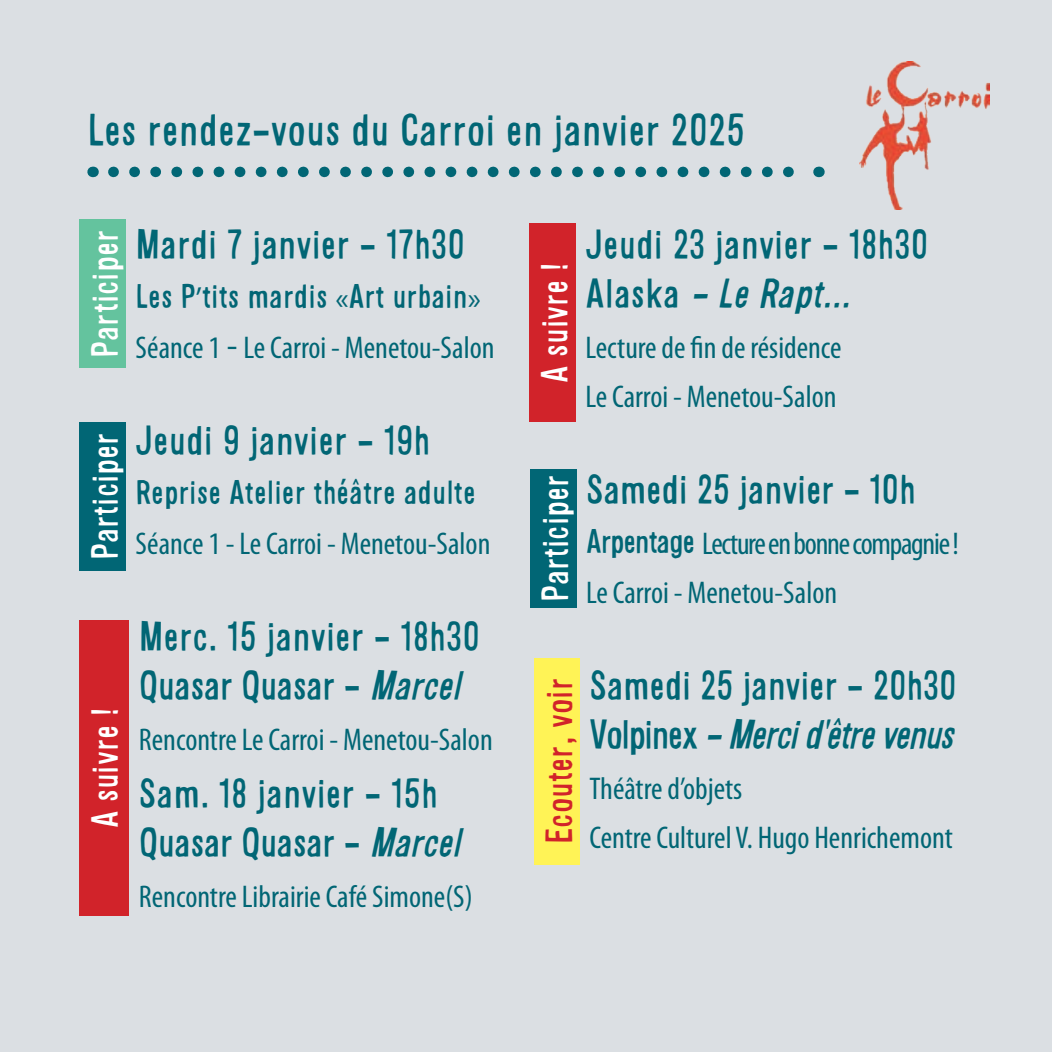
<style>
.page{position:relative;width:1052px;height:1052px;background:#dbdfe3}
.page>*{position:absolute;margin:0;border:0;box-sizing:border-box;transform-origin:0 0}
.t1{font:42px "Alsina Ultrajada";color:#016675}
.t2{font:38.5px/49px "Alsina Ultrajada";color:#016675}
.t3{font:35px "Alsina Ultrajada";color:#fff}
.t4{font:35px "Alsina Ultrajada";color:#d1232a}
.t5{font:condensed 31.5px/49px "Myriad Pro";color:#016675}
.t6{font:condensed 31.5px/49px "Myriad Pro";letter-spacing:-.04em;color:#016675}
.t7{font:31.5px "Alsina Ultrajada";color:#016675}
.s1{font-family:"Myriad Pro"}
.s2{font-size:38.5px}
.s3{font-style:italic}
.s4{font-family:"Alsina Ultrajada";font-stretch:normal}
</style>
<div class="page">
<div style="left:534px;top:658px;width:45px;height:206px;background:#fff356"></div>
<svg style="left:113px;top:167px;width:681px;height:10px"></svg>
<div style="left:79px;top:219px;width:47px;height:149px;background:#64c39e"></div>
<div style="left:79px;top:620px;width:50px;height:296px;background:#d1232a"></div>
<div style="left:79px;top:422px;width:47px;height:148px;background:#016675"></div>
<div style="left:530px;top:469px;width:46px;height:139px;background:#016675"></div>
<div style="left:529px;top:223px;width:46px;height:199px;background:#d1232a"></div>
<img style="left:859px;top:61px;width:131px;height:148px">
<h1 class="t1" style="left:87px;top:99px;width:659px">Les rendez-vous du Carroi en janvier 2025</h1>
<p class="t3" style="left:79px;top:357px;width:129px;rotate:-90deg">Participer</p>
<p class="t2" style="left:136px;top:219px;width:331px">Mardi 7 janvier - 17h30</p>
<p class="t7" style="left:136px;top:273px;width:347px">Les P<span class="s1">’</span>tits mardis <span class="s1">«</span>Art urbain<span class="s1">»</span></p>
<p class="t5" style="left:136px;top:323px;width:360px">Séance 1 <span class="s2">-</span> Le Carroi - Menetou-Salon</p>
<p class="t3" style="left:79px;top:560px;width:129px;rotate:-90deg">Participer</p>
<p class="t2" style="left:136px;top:415px;width:296px">Jeudi 9 janvier - 19h</p>
<p class="t7" style="left:136px;top:469px;width:342px">Reprise Atelier théâtre adulte</p>
<p class="t5" style="left:136px;top:519px;width:356px">Séance 1 - Le Carroi - Menetou-Salon</p>
<p class="t3" style="left:79px;top:828px;width:122px;rotate:-90deg">A suivre !</p>
<p class="t2" style="left:139px;top:611px;width:343px">Merc. 15 janvier - 18h30<br>Quasar Quasar - <span class="s3">Marcel</span></p>
<p class="t5" style="left:139px;top:715px;width:355px">Rencontre Le Carroi - Menetou-Salon</p>
<p class="t2" style="left:139px;top:768px;width:334px">Sam. 18 janvier - 15h<br>Quasar Quasar - <span class="s3">Marcel</span></p>
<p class="t5" style="left:139px;top:871px;width:335px">Rencontre Librairie Café Simone(S)</p>
<p class="t3" style="left:529px;top:383px;width:122px;rotate:-90deg">A suivre !</p>
<p class="t2" style="left:585px;top:219px;width:345px">Jeudi 23 janvier - 18h30<br>Ala s ka <span class="s3">-LeRapt...</span></p>
<p class="t5" style="left:585px;top:323px;width:258px">Lecture de fin de résidence<br>Le Carroi - Menetou-Salon</p>
<p class="t3" style="left:530px;top:602px;width:129px;rotate:-90deg">Participer</p>
<p class="t2" style="left:586px;top:464px;width:331px">Samedi 25 janvier - 10h</p>
<p class="t6" style="left:586px;top:519px;width:374px"><span class="s4">Arpentage</span> Lecture en bonne compagnie !<br>Le Carroi - Menetou-Salon</p>
<p class="t4" style="left:534px;top:844px;width:167px;rotate:-90deg">Ecouter, voir</p>
<p class="t2" style="left:589px;top:660px;width:376px">Samedi 25 janvier - 20h30<br>V o l p i n e x <span class="s3">-Mercid'êtrevenus</span></p>
<p class="t5" style="left:589px;top:764px;width:365px">Théâtre d’objets<br>Centre Culturel V. Hugo Henrichemont</p>
</div>
